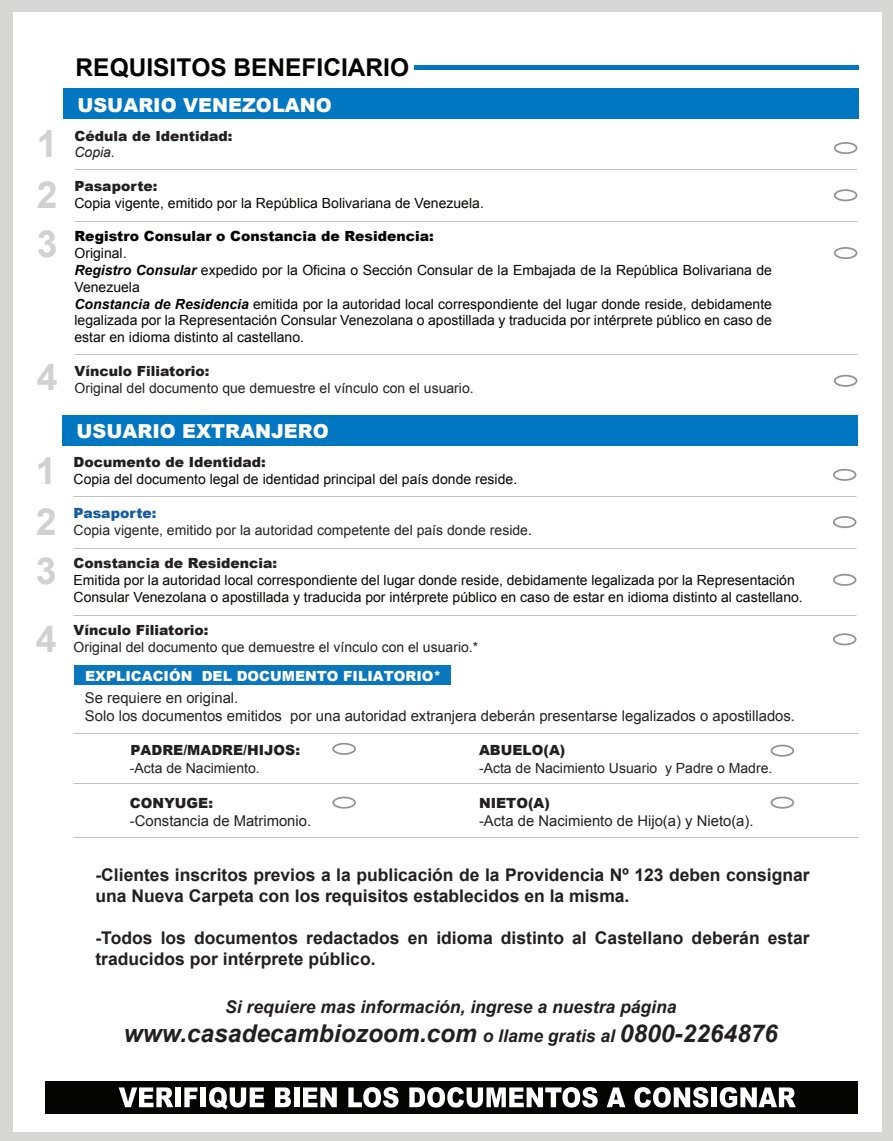
<style>
.page{position:relative;width:893px;height:1141px;background:#d6d6d5}
.page>*{position:absolute;margin:0;border:0;box-sizing:border-box;transform-origin:0 0}
.t1{font:700 37.45px "Arial";color:#d1d1d1}
.t2{font:italic 700 24.5px "Arial";color:#231f20}
.t3{font:700 24.5px "Arial";color:#040503}
.t4{font:900 19.25px "Arial";color:#fff}
.t5{font:700 17.5px/21px "Arial";color:#231f20}
.t6{font:italic 700 17.5px "Arial";color:#231f20}
.t7{font:14.88px/17.8px "Arial";color:#252122}
.t8{font:14.88px "Arial";color:#231f20}
.t9{font:14px/16.8px "Arial";color:#050504}
.t10{font:14px/16.8px "Arial";color:#231f20}
.t11{font:900 14px/16.8px "Arial";color:#231f20}
.t12{font:14px/16.8px "Arial";color:#252122}
.t13{font:900 14px "Arial";color:#fff}
.s1{font-weight:400;font-style:italic}
.s2{font-weight:900;color:#231f20}
.s3{font-weight:900}
.s4{font-weight:700;font-style:italic}
.s5{font-weight:900;color:#145ba1}
.s6{font-weight:900;color:#252122}
.s7{font-weight:400}
.s8{font-size:17.5px}
</style>
<div class="page">
<div style="left:14px;top:12px;width:868px;height:1120px;background:#fff"></div>
<div style="left:63px;top:88px;width:796px;height:31px;background:#0077c0"></div>
<hr style="left:415px;top:66px;width:444px;height:4px;background:#0077c0">
<div style="left:834px;top:375px;width:23px;height:12px;border:2px solid #939394;border-radius:50%"></div>
<div style="left:834px;top:247px;width:23px;height:12px;border:2px solid #939394;border-radius:50%"></div>
<div style="left:834px;top:189px;width:23px;height:12px;border:2px solid #939394;border-radius:50%"></div>
<div style="left:834px;top:142px;width:23px;height:12px;border:2px solid #939394;border-radius:50%"></div>
<div style="left:62px;top:415px;width:796px;height:31px;background:#0077c0"></div>
<div style="left:833px;top:633px;width:23px;height:12px;border:2px solid #939394;border-radius:50%"></div>
<div style="left:833px;top:574px;width:23px;height:12px;border:2px solid #939394;border-radius:50%"></div>
<div style="left:833px;top:516px;width:23px;height:12px;border:2px solid #939394;border-radius:50%"></div>
<div style="left:833px;top:469px;width:23px;height:12px;border:2px solid #939394;border-radius:50%"></div>
<div style="left:74px;top:665px;width:377px;height:19px;background:#0976bd"></div>
<div style="left:771px;top:797px;width:23px;height:12px;border:2px solid #939394;border-radius:50%"></div>
<div style="left:332px;top:797px;width:24px;height:12px;border:2px solid #939394;border-radius:50%"></div>
<div style="left:332px;top:743px;width:24px;height:12px;border:2px solid #939394;border-radius:50%"></div>
<div style="left:771px;top:745px;width:23px;height:12px;border:2px solid #939394;border-radius:50%"></div>
<div style="left:45px;top:1081px;width:812px;height:33px;background:#040503"></div>
<svg style="left:119px;top:1087px;width:54px;height:20px"></svg>
<div style="left:175px;top:1087px;width:6px;height:20px;background:#fff"></div>
<svg style="left:184px;top:1087px;width:13px;height:20px"></svg>
<div style="left:201px;top:1087px;width:5px;height:20px;background:#fff"></div>
<svg style="left:209px;top:1087px;width:55px;height:22px"></svg>
<svg style="left:275px;top:1087px;width:16px;height:20px"></svg>
<div style="left:294px;top:1087px;width:5px;height:20px;background:#fff"></div>
<svg style="left:303px;top:1087px;width:34px;height:20px"></svg>
<svg style="left:348px;top:1087px;width:51px;height:21px"></svg>
<svg style="left:409px;top:1087px;width:189px;height:21px"></svg>
<svg style="left:607px;top:1087px;width:18px;height:20px"></svg>
<svg style="left:634px;top:1087px;width:74px;height:21px"></svg>
<div style="left:711px;top:1087px;width:6px;height:20px;background:#fff"></div>
<svg style="left:720px;top:1087px;width:76px;height:21px"></svg>
<p class="t3" style="left:76px;top:52px;width:335px">REQUISITOS BENEFICIARIO</p>
<p class="t4" style="left:77px;top:91px;width:256px">USUARIO VENEZOLANO</p>
<p class="t1" style="left:37px;top:119px;width:22px">1</p>
<p class="t11" style="left:74px;top:127px;width:159px">Cédula de Identidad:<br><span class="s1">Copia.</span></p>
<p class="t9" style="left:74px;top:178px;width:411px"><span class="s2">Pasaporte:<br></span>Copia vigente, emitido por la República Bolivariana de Venezuela.</p>
<p class="t9" style="left:74px;top:228px;width:699px"><span class="s3">Registro Consular o Constancia de Residencia:<br></span>Original.<br><span class="s4">Registro Consular</span> expedido por la Oficina o Sección Consular de la Embajada de la República Bolivariana de Venezuela<br><span class="s4">Constancia de Residencia</span> emitida por la autoridad local correspondiente del lugar donde reside, debidamente legalizada por la Representación Consular Venezolana o apostillada y traducida por intérprete público en caso de estar en idioma distinto al castellano.</p>
<p class="t10" style="left:74px;top:363px;width:401px"><span class="s3">Vínculo Filiatorio:<br></span>Original del documento que demuestre el vínculo con el usuario.</p>
<p class="t4" style="left:76px;top:417px;width:254px">USUARIO EXTRANJERO</p>
<p class="t1" style="left:37px;top:170px;width:22px">2</p>
<p class="t1" style="left:37px;top:219px;width:22px">3</p>
<p class="t1" style="left:37px;top:352px;width:22px">4</p>
<p class="t1" style="left:36px;top:446px;width:22px">1</p>
<p class="t9" style="left:74px;top:454px;width:445px"><span class="s2">Documento de Identidad:<br></span>Copia del documento legal de identidad principal del país donde reside.</p>
<p class="t12" style="left:74px;top:505px;width:460px"><span class="s5">Pasaporte:<br></span>Copia vigente, emitido por la autoridad competente del país donde reside.</p>
<p class="t9" style="left:74px;top:555px;width:731px"><span class="s6">Constancia de Residencia:<br></span>Emitida por la autoridad local correspondiente del lugar donde reside, debidamente legalizada por la Representación<br>Consular Venezolana o apostillada y traducida por intérprete público en caso de estar en idioma distinto al castellano.</p>
<p class="t10" style="left:74px;top:622px;width:406px"><span class="s3">Vínculo Filiatorio:<br></span>Original del documento que demuestre el vínculo con el usuario.*</p>
<p class="t1" style="left:36px;top:497px;width:22px">2</p>
<p class="t1" style="left:36px;top:546px;width:22px">3</p>
<p class="t1" style="left:36px;top:614px;width:22px">4</p>
<p class="t13" style="left:85px;top:665px;width:358px">EXPLICACIÓN DEL DOCUMENTO FILIATORIO*</p>
<p class="t7" style="left:85px;top:689px;width:712px">Se requiere en original.<br>Solo los documentos emitidos por una autoridad extranjera deberán presentarse legalizados o apostillados.</p>
<p class="t11" style="left:130px;top:740px;width:172px;line-height:17.8px">PADRE/MADRE/HIJOS: <span class="s7">-Acta de Nacimiento.</span></p>
<p class="t11" style="left:130px;top:794px;width:85px">CONYUGE:</p>
<p class="t8" style="left:130px;top:811px;width:183px">-Constancia de Matrimonio.</p>
<p class="t10" style="left:479px;top:741px;width:295px;line-height:17.8px"><span class="s3">ABUELO(A)<br></span>-Acta de Nacimiento Usuario y Padre o Madre.</p>
<p class="t11" style="left:479px;top:794px;width:72px">NIETO(A)</p>
<p class="t8" style="left:479px;top:811px;width:276px">-Acta de Nacimiento de Hijo(a) y Nieto(a).</p>
<p class="t5" style="left:95px;top:865px;width:716px">-Clientes inscritos previos a la publicación de la Providencia Nº 123 deben consignar una Nueva Carpeta con los requisitos establecidos en la misma.</p>
<p class="t5" style="left:95px;top:928px;width:716px">-Todos los documentos redactados en idioma distinto al Castellano deberán estar traducidos por intérprete público.</p>
<p class="t6" style="left:225px;top:995px;width:453px">Si requiere mas información, ingrese a nuestra página</p>
<p class="t2" style="left:124px;top:1018px;width:656px">www.casadecambiozoom.com <span class="s8">o llame gratis al</span> 0800-2264876</p>
</div>
